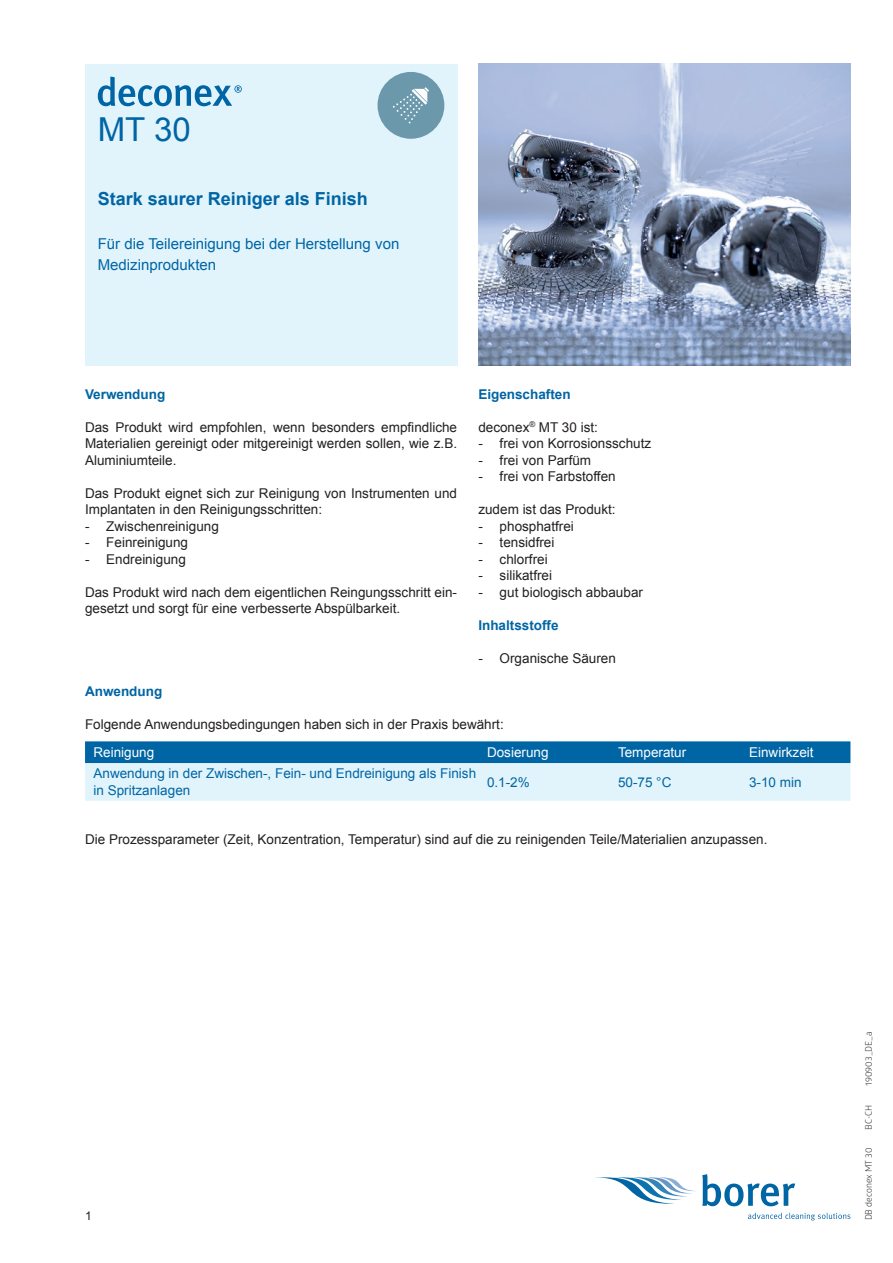
<style>
.page{position:relative;width:893px;height:1263px;background:#fff}
.page>*{position:absolute;margin:0;border:0;box-sizing:border-box;transform-origin:0 0}
.t1{font:33px "Arial";color:#0065a4}
.t2{font:700 18px "Arial";color:#0065a4}
.t3{font:15px/21px "Arial";color:#0065a4}
.t4{font:13.5px/16.5px "Arial";color:#231f20}
.t5{font:13.5px/16.5px "Arial";color:#0065a4}
.t6{font:700 13.5px "Arial";color:#0065a4}
.t7{font:13.5px "Arial";color:#fff}
.t8{font:12px "Arial";color:#231f20}
.t9{font:9px "Glober";color:#231f20}
</style>
<div class="page">
<svg style="left:595px;top:1174px;width:200px;height:32px"></svg>
<svg style="left:748px;top:1213px;width:102px;height:7px"></svg>
<div style="left:85px;top:64px;width:372px;height:302px;background:#e1f4fc"></div>
<svg style="left:98px;top:77px;width:144px;height:29px"></svg>
<div style="left:377px;top:72px;width:67px;height:67px;background:#6c98ac;border-radius:50%"></div>
<svg style="left:393px;top:87px;width:36px;height:37px"></svg>
<img style="left:478px;top:64px;width:372px;height:302px">
<svg style="left:85px;top:741px;width:765px;height:60px;background:#90c0dc"></svg>
<h1 class="t1" style="left:98px;top:107px;width:94px">MT 30</h1>
<h2 class="t2" style="left:98px;top:186px;width:272px">Stark saurer Reiniger als Finish</h2>
<p class="t3" style="left:98px;top:233px;width:303px">Für die Teilereinigung bei der Herstellung von<br>Medizinprodukten</p>
<p class="t6" style="left:85px;top:384px;width:82px">Verwendung</p>
<p class="t4" style="left:85px;top:418px;width:374px;text-align:justify">Das Produkt wird empfohlen, wenn besonders empfindliche Materialien gereinigt oder mitgereinigt werden sollen, wie z.B.<br>Aluminiumteile.</p>
<p class="t4" style="left:85px;top:484px;width:374px">Das Produkt eignet sich zur Reinigung von Instrumenten und<br>Implantaten in den Reinigungsschritten:</p>
<p class="t4" style="left:85px;top:517px;width:135px">- Zwischenreinigung</p>
<p class="t4" style="left:85px;top:534px;width:105px">- Feinreinigung</p>
<p class="t4" style="left:85px;top:550px;width:102px">- Endreinigung</p>
<p class="t4" style="left:85px;top:583px;width:374px">Das Produkt wird nach dem eigentlichen Reingungsschritt ein&shy;gesetzt und sorgt für eine verbesserte Abspülbarkeit.</p>
<p class="t6" style="left:478px;top:384px;width:94px">Eigenschaften</p>
<p class="t4" style="left:478px;top:418px;width:121px">deconex<sup>®</sup> MT 30 ist:</p>
<p class="t4" style="left:478px;top:435px;width:174px">- frei von Korrosionsschutz</p>
<p class="t4" style="left:478px;top:451px;width:114px">- frei von Parfüm</p>
<p class="t4" style="left:478px;top:468px;width:139px">- frei von Farbstoffen</p>
<p class="t4" style="left:478px;top:501px;width:139px">zudem ist das Produkt:</p>
<p class="t4" style="left:478px;top:517px;width:97px">- phosphatfrei</p>
<p class="t4" style="left:478px;top:534px;width:78px">- tensidfrei</p>
<p class="t4" style="left:478px;top:550px;width:71px">- chlorfrei</p>
<p class="t4" style="left:478px;top:567px;width:75px">- silikatfrei</p>
<p class="t4" style="left:478px;top:583px;width:166px">- gut biologisch abbaubar</p>
<p class="t6" style="left:478px;top:615px;width:82px">Inhaltsstoffe</p>
<p class="t4" style="left:478px;top:649px;width:139px">- Organische Säuren</p>
<p class="t6" style="left:85px;top:681px;width:79px">Anwendung</p>
<p class="t4" style="left:85px;top:715px;width:420px">Folgende Anwendungsbedingungen haben sich in der Praxis bewährt:</p>
<p class="t7" style="left:94px;top:743px;width:62px">Reinigung</p>
<p class="t7" style="left:487px;top:743px;width:63px">Dosierung</p>
<p class="t7" style="left:618px;top:743px;width:70px">Temperatur</p>
<p class="t7" style="left:749px;top:743px;width:66px">Einwirkzeit</p>
<p class="t5" style="left:94px;top:765px;width:384px">Anwendung in der Zwischen-, Fein- und Endreinigung als Finish in Spritzanlagen</p>
<p class="t5" style="left:487px;top:773px;width:44px">0.1-2%</p>
<p class="t5" style="left:618px;top:773px;width:55px">50-75 °C</p>
<p class="t5" style="left:749px;top:773px;width:54px">3-10 min</p>
<p class="t4" style="left:85px;top:831px;width:684px">Die Prozessparameter (Zeit, Konzentration, Temperatur) sind auf die zu reinigenden Teile/Materialien anzupassen.</p>
<p class="t8" style="left:85px;top:1208px;width:8px">1</p>
<p class="t9" style="left:862px;top:1086px;width:56px;rotate:-90deg">190903_DE_a</p>
<p class="t9" style="left:862px;top:1130px;width:26px;rotate:-90deg">BC-CH</p>
<p class="t9" style="left:862px;top:1220px;width:74px;rotate:-90deg">DB deconex MT 30</p>
</div>
